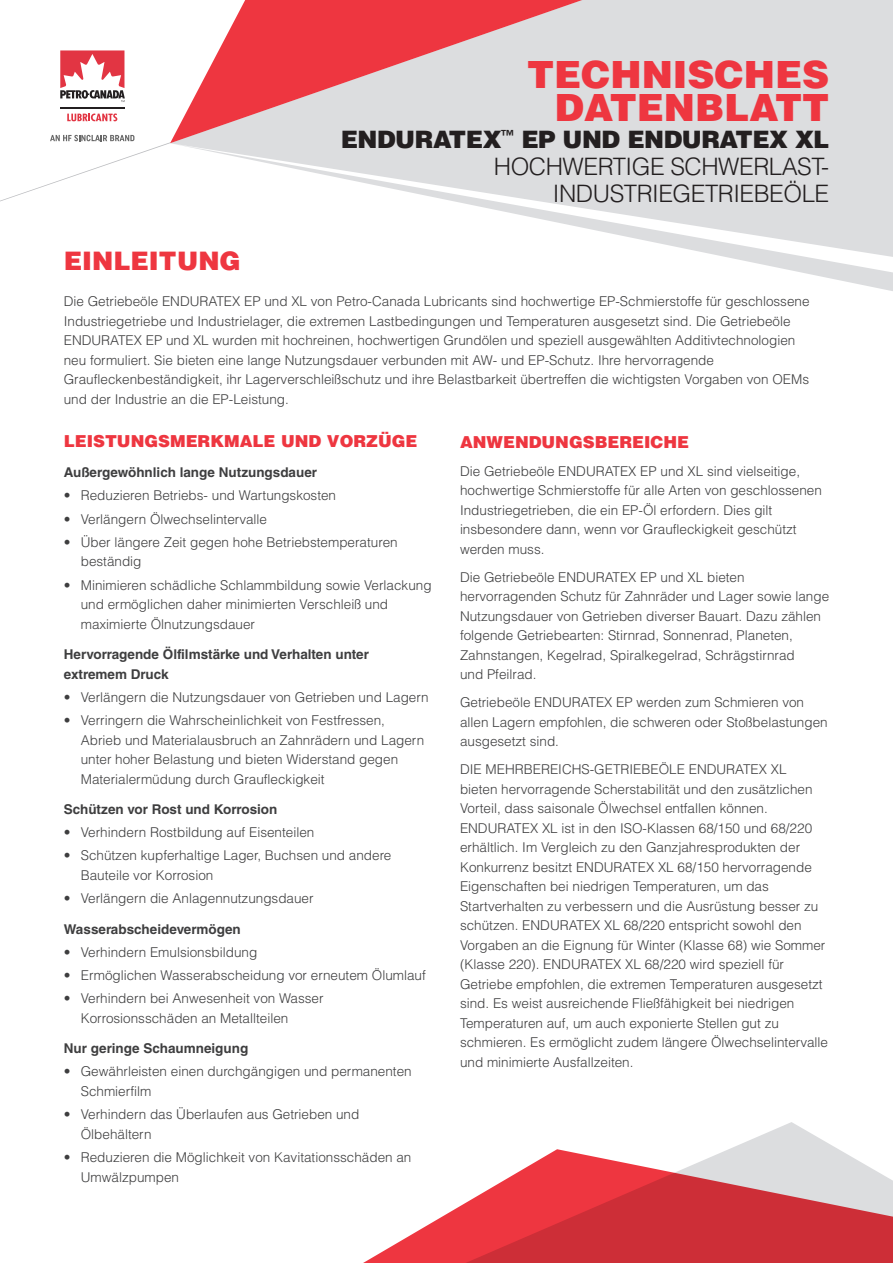
<style>
.page{position:relative;width:893px;height:1263px;background:#fff}
.page>*{position:absolute;margin:0;border:0;box-sizing:border-box;transform-origin:0 0}
.t1{font:900 37.5px/33px "Helvetica LT Std";color:#ee3640;text-align:right}
.t2{font:900 25.5px "Helvetica LT Std";color:#ee3640}
.t3{font:300 24px/27px "Helvetica LT Std";letter-spacing:-.02em;color:#231f20;text-align:right}
.t4{font:900 16.5px "Helvetica LT Std";color:#ee3640}
.t5{font:300 13.5px/19.5px "Helvetica LT Std";color:#3e3e3f}
.t6{font:700 13.5px/19.5px "Helvetica LT Std";color:#3e3e3f}
.s1{font-weight:900}
</style>
<div class="page">
<svg style="left:171px;top:0;width:722px;height:143px;background:#e1b7bb"></svg>
<svg style="left:171px;top:143px;width:722px;height:148px"></svg>
<svg style="left:730px;top:1122px;width:108px;height:27px"></svg>
<svg style="left:363px;top:1149px;width:530px;height:114px"></svg>
<svg style="left:60px;top:50px;width:65px;height:52px"></svg>
<hr style="left:60px;top:107px;width:65px;height:1px;background:#231f20">
<svg style="left:67px;top:113px;width:50px;height:8px"></svg>
<svg style="left:0;top:135px;width:171px;height:66px"></svg>
<p class="t1" style="left:527px;top:57px;width:304px">TECHNISCHES<br>DATENBLATT</p>
<p class="t3" style="left:341px;top:125px;width:490px"><span class="s1">ENDURATEX</span><sup>™</sup> <span class="s1">EP UND ENDURATEX XL<br></span>HOCHWERTIGE SCHWERLAST-<br>INDUSTRIEGETRIEBEÖLE</p>
<p class="t2" style="left:64px;top:245px;width:179px">EINLEITUNG</p>
<p class="t5" style="left:64px;top:291px;width:747px">Die Getriebeöle ENDURATEX EP und XL von Petro-Canada Lubricants sind hochwertige EP-Schmierstoffe für geschlossene Industriegetriebe und Industrielager, die extremen Lastbedingungen und Temperaturen ausgesetzt sind. Die Getriebeöle ENDURATEX EP und XL wurden mit hochreinen, hochwertigen Grundölen und speziell ausgewählten Additivtechnologien neu formuliert. Sie bieten eine lange Nutzungsdauer verbunden mit AW- und EP-Schutz. Ihre hervorragende Graufleckenbeständigkeit, ihr Lagerverschleißschutz und ihre Belastbarkeit übertreffen die wichtigsten Vorgaben von OEMs und der Industrie an die EP-Leistung.</p>
<p class="t4" style="left:64px;top:430px;width:355px">LEISTUNGSMERKMALE UND VORZÜGE</p>
<p class="t6" style="left:64px;top:462px;width:255px">Außergewöhnlich lange Nutzungsdauer</p>
<p class="t5" style="left:64px;top:486px;width:274px">• Reduzieren Betriebs- und Wartungskosten</p>
<p class="t5" style="left:64px;top:509px;width:205px">• Verlängern Ölwechselintervalle</p>
<p class="t5" style="left:81px;top:532px;width:318px;text-indent:-17px">• Über längere Zeit gegen hohe Betriebstemperaturen beständig</p>
<p class="t5" style="left:81px;top:575px;width:352px;text-indent:-17px">• Minimieren schädliche Schlammbildung sowie Verlackung und ermöglichen daher minimierten Verschleiß und maximierte Ölnutzungsdauer</p>
<p class="t6" style="left:64px;top:644px;width:307px">Hervorragende Ölfilmstärke und Verhalten unter extremem Druck</p>
<p class="t5" style="left:64px;top:687px;width:366px">• Verlängern die Nutzungsdauer von Getrieben und Lagern</p>
<p class="t5" style="left:81px;top:710px;width:345px;text-indent:-17px">• Verringern die Wahrscheinlichkeit von Festfressen, Abrieb und Materialausbruch an Zahnrädern und Lagern unter hoher Belastung und bieten Widerstand gegen Materialermüdung durch Graufleckigkeit</p>
<p class="t6" style="left:64px;top:799px;width:215px">Schützen vor Rost und Korrosion</p>
<p class="t5" style="left:64px;top:822px;width:252px">• Verhindern Rostbildung auf Eisenteilen</p>
<p class="t5" style="left:81px;top:846px;width:312px;text-indent:-17px">• Schützen kupferhaltige Lager, Buchsen und andere<br>Bauteile vor Korrosion</p>
<p class="t5" style="left:64px;top:888px;width:251px">• Verlängern die Anlagennutzungsdauer</p>
<p class="t6" style="left:64px;top:919px;width:179px">Wasserabscheidevermögen</p>
<p class="t5" style="left:64px;top:942px;width:195px">• Verhindern Emulsionsbildung</p>
<p class="t5" style="left:64px;top:965px;width:364px">• Ermöglichen Wasserabscheidung vor erneutem Ölumlauf</p>
<p class="t5" style="left:81px;top:989px;width:244px;text-indent:-17px">• Verhindern bei Anwesenheit von Wasser<br>Korrosionsschäden an Metallteilen</p>
<p class="t6" style="left:64px;top:1038px;width:186px">Nur geringe Schaumneigung</p>
<p class="t5" style="left:81px;top:1062px;width:332px;text-indent:-17px">• Gewährleisten einen durchgängigen und permanenten<br>Schmierfilm</p>
<p class="t5" style="left:81px;top:1104px;width:280px;text-indent:-17px">• Verhindern das Überlaufen aus Getrieben und<br>Ölbehältern</p>
<p class="t5" style="left:81px;top:1147px;width:332px;text-indent:-17px">• Reduzieren die Möglichkeit von Kavitationsschäden an<br>Umwälzpumpen</p>
<p class="t4" style="left:460px;top:431px;width:231px">ANWENDUNGSBEREICHE</p>
<p class="t5" style="left:460px;top:461px;width:363px">Die Getriebeöle ENDURATEX EP und XL sind vielseitige, hochwertige Schmierstoffe für alle Arten von geschlossenen Industriegetrieben, die ein EP-Öl erfordern. Dies gilt insbesondere dann, wenn vor Graufleckigkeit geschützt werden muss.</p>
<p class="t5" style="left:460px;top:567px;width:371px">Die Getriebeöle ENDURATEX EP und XL bieten hervorragenden Schutz für Zahnräder und Lager sowie lange Nutzungsdauer von Getrieben diverser Bauart. Dazu zählen folgende Getriebearten: Stirnrad, Sonnenrad, Planeten, Zahnstangen, Kegelrad, Spiralkegelrad, Schrägstirnrad<br>und Pfeilrad.</p>
<p class="t5" style="left:460px;top:693px;width:369px">Getriebeöle ENDURATEX EP werden zum Schmieren von allen Lagern empfohlen, die schweren oder Stoßbelastungen ausgesetzt sind.</p>
<p class="t5" style="left:460px;top:760px;width:370px">DIE MEHRBEREICHS-GETRIEBEÖLE ENDURATEX XL<br>bieten hervorragende Scherstabilität und den zusätzlichen Vorteil, dass saisonale Ölwechsel entfallen können.<br>ENDURATEX XL ist in den ISO-Klassen 68/150 und 68/220 erhältlich. Im Vergleich zu den Ganzjahresprodukten der Konkurrenz besitzt ENDURATEX XL 68/150 hervorragende Eigenschaften bei niedrigen Temperaturen, um das Startverhalten zu verbessern und die Ausrüstung besser zu schützen. ENDURATEX XL 68/220 entspricht sowohl den Vorgaben an die Eignung für Winter (Klasse 68) wie Sommer (Klasse 220). ENDURATEX XL 68/220 wird speziell für Getriebe empfohlen, die extremen Temperaturen ausgesetzt sind. Es weist ausreichende Fließfähigkeit bei niedrigen Temperaturen auf, um auch exponierte Stellen gut zu schmieren. Es ermöglicht zudem längere Ölwechselintervalle und minimierte Ausfallzeiten.</p>
</div>
